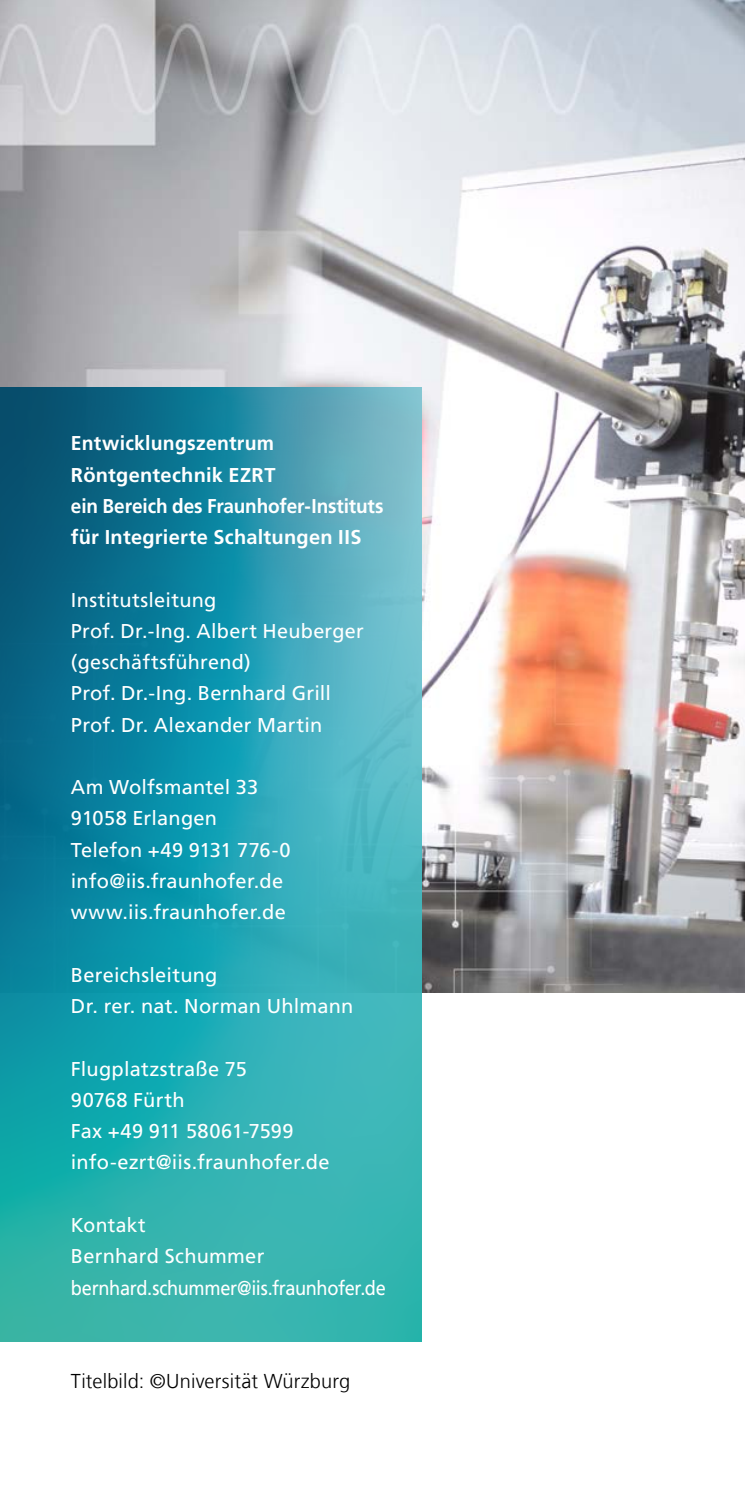
<style>
.page{position:relative;width:745px;height:1489px;background:#fff}
.page>*{position:absolute;margin:0;border:0;box-sizing:border-box;transform-origin:0 0}
.t1{font:20px/31.2px "Frutiger LT Com";letter-spacing:.01em;color:#fff}
.t2{font:700 20px/31.2px "Frutiger LT Com";letter-spacing:.01em;color:#fff}
.t3{font:20px/31.2px "Frutiger LT Com";letter-spacing:-.015em;color:#fff}
.t4{font:300 20px "Frutiger LT Com";letter-spacing:.005em;color:#000}
</style>
<div class="page">
<img style="left:0;top:0;width:744px;height:992px">
<svg style="left:0;top:388px;width:421px;height:953px;background:#289cab"></svg>
<p class="t2" style="left:71px;top:428px;width:314px">Entwicklungszentrum<br>Röntgentechnik EZRT<br>ein Bereich des Fraunhofer-Instituts für Integrierte Schaltungen IIS</p>
<p class="t1" style="left:71px;top:584px;width:294px">Institutsleitung<br>Prof. Dr.-Ing. Albert Heuberger (geschäftsführend)<br>Prof. Dr.-Ing. Bernhard Grill<br>Prof. Dr. Alexander Martin</p>
<p class="t1" style="left:71px;top:771px;width:221px">Am Wolfsmantel 33<br>91058 Erlangen<br>Telefon +49 9131 776-0 info@iis.fraunhofer.de www.iis.fraunhofer.de</p>
<p class="t1" style="left:71px;top:959px;width:284px">Bereichsleitung<br>Dr. rer. nat. Norman Uhlmann</p>
<p class="t1" style="left:71px;top:1053px;width:260px">Flugplatzstraße 75<br>90768 Fürth<br>Fax +49 911 58061-7599 info-ezrt@iis.fraunhofer.de</p>
<p class="t3" style="left:71px;top:1209px;width:316px">Kontakt<br>Bernhard Schummer bernhard.schummer@iis.fraunhofer.de</p>
<p class="t4" style="left:71px;top:1369px;width:281px">Titelbild: ©Universität Würzburg</p>
</div>
